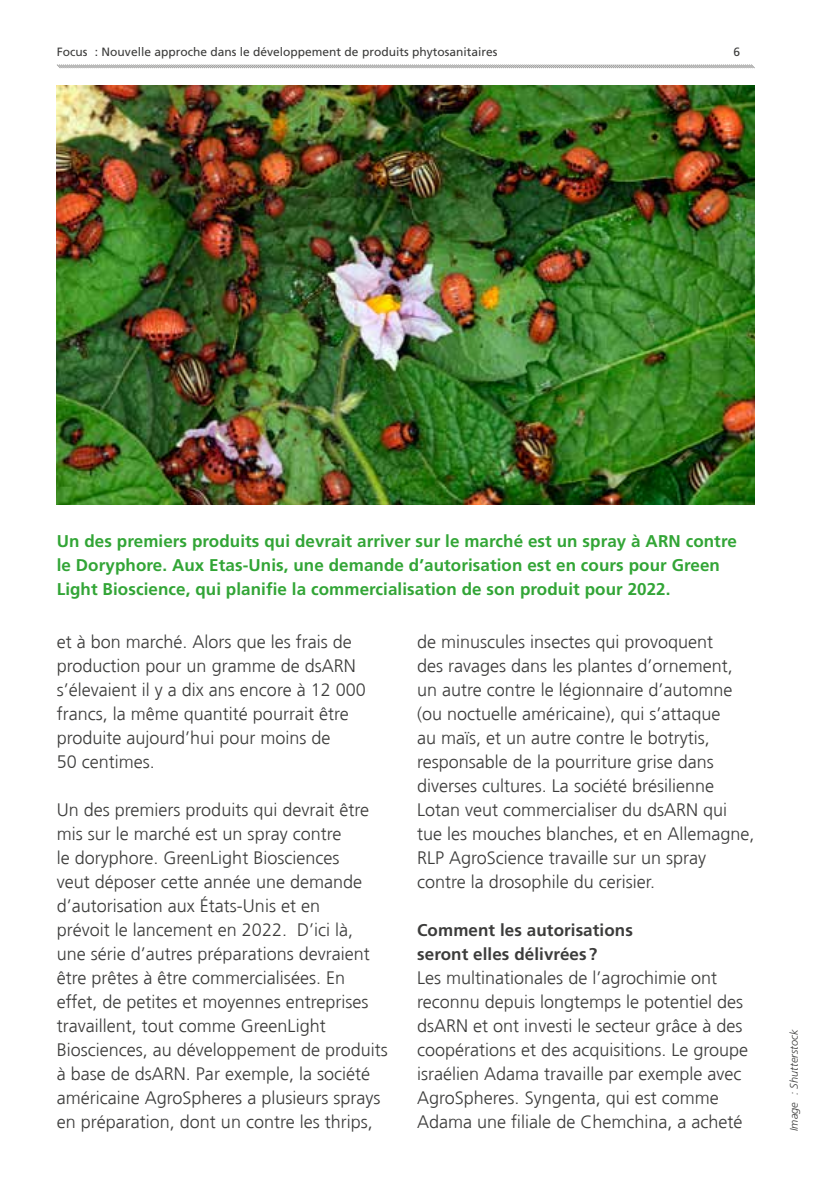
<style>
.page{position:relative;width:840px;height:1191px;background:#fff}
.page>*{position:absolute;margin:0;border:0;box-sizing:border-box;transform-origin:0 0}
.t1{font:300 18px/24px "Frutiger";color:#3c3c3b}
.t2{font:700 17px/24px "Frutiger LT Std";letter-spacing:.005em;color:#32a536}
.t3{font:700 17px/24px "Frutiger LT Std";letter-spacing:.005em;color:#3c3c3b}
.t4{font:12px "Frutiger";color:#3c3c3b}
.t5{font:11px "Frutiger Light 2";letter-spacing:.005em;color:#3c3c3b}
</style>
<div class="page">
<img style="left:57px;top:85px;width:697px;height:419px">
<svg style="left:57px;top:64px;width:698px;height:5px"></svg>
<p class="t4" style="left:57px;top:45px;width:442px">Focus : Nouvelle approche dans le développement de produits phytosanitaires</p>
<p class="t4" style="left:733px;top:44px;width:8px">6</p>
<p class="t2" style="left:57px;top:529px;width:681px">Un des premiers produits qui devrait arriver sur le marché est un spray à ARN contre le Doryphore. Aux Etas-Unis, une demande d’autorisation est en cours pour Green<br>Light Bioscience, qui planifie la commercialisation de son produit pour 2022.</p>
<p class="t1" style="left:57px;top:630px;width:310px">et à bon marché. Alors que les frais de production pour un gramme de dsARN s’élevaient il y a dix ans encore à 12 000 francs, la même quantité pourrait être produite aujourd’hui pour moins de<br>50 centimes.</p>
<p class="t1" style="left:57px;top:798px;width:332px">Un des premiers produits qui devrait être mis sur le marché est un spray contre<br>le doryphore. GreenLight Biosciences<br>veut déposer cette année une demande d’autorisation aux États-Unis et en<br>prévoit le lancement en 2022. D’ici là,<br>une série d’autres préparations devraient être prêtes à être commercialisées. En effet, de petites et moyennes entreprises travaillent, tout comme GreenLight Biosciences, au développement de produits à base de dsARN. Par exemple, la société américaine AgroSpheres a plusieurs sprays en préparation, dont un contre les thrips,</p>
<p class="t1" style="left:417px;top:630px;width:339px">de minuscules insectes qui provoquent<br>des ravages dans les plantes d’ornement, un autre contre le légionnaire d’automne (ou noctuelle américaine), qui s’attaque<br>au maïs, et un autre contre le botrytis, responsable de la pourriture grise dans diverses cultures. La société brésilienne Lotan veut commercialiser du dsARN qui tue les mouches blanches, et en Allemagne, RLP AgroScience travaille sur un spray contre la drosophile du cerisier.</p>
<p class="t3" style="left:417px;top:918px;width:217px">Comment les autorisations seront elles délivrées ?</p>
<p class="t1" style="left:417px;top:966px;width:332px">Les multinationales de l’agrochimie ont reconnu depuis longtemps le potentiel des dsARN et ont investi le secteur grâce à des coopérations et des acquisitions. Le groupe israélien Adama travaille par exemple avec AgroSpheres. Syngenta, qui est comme Adama une filiale de Chemchina, a acheté</p>
<p class="t5" style="left:787px;top:1131px;width:103px;rotate:-90deg">Image : Shutterstock</p>
</div>
